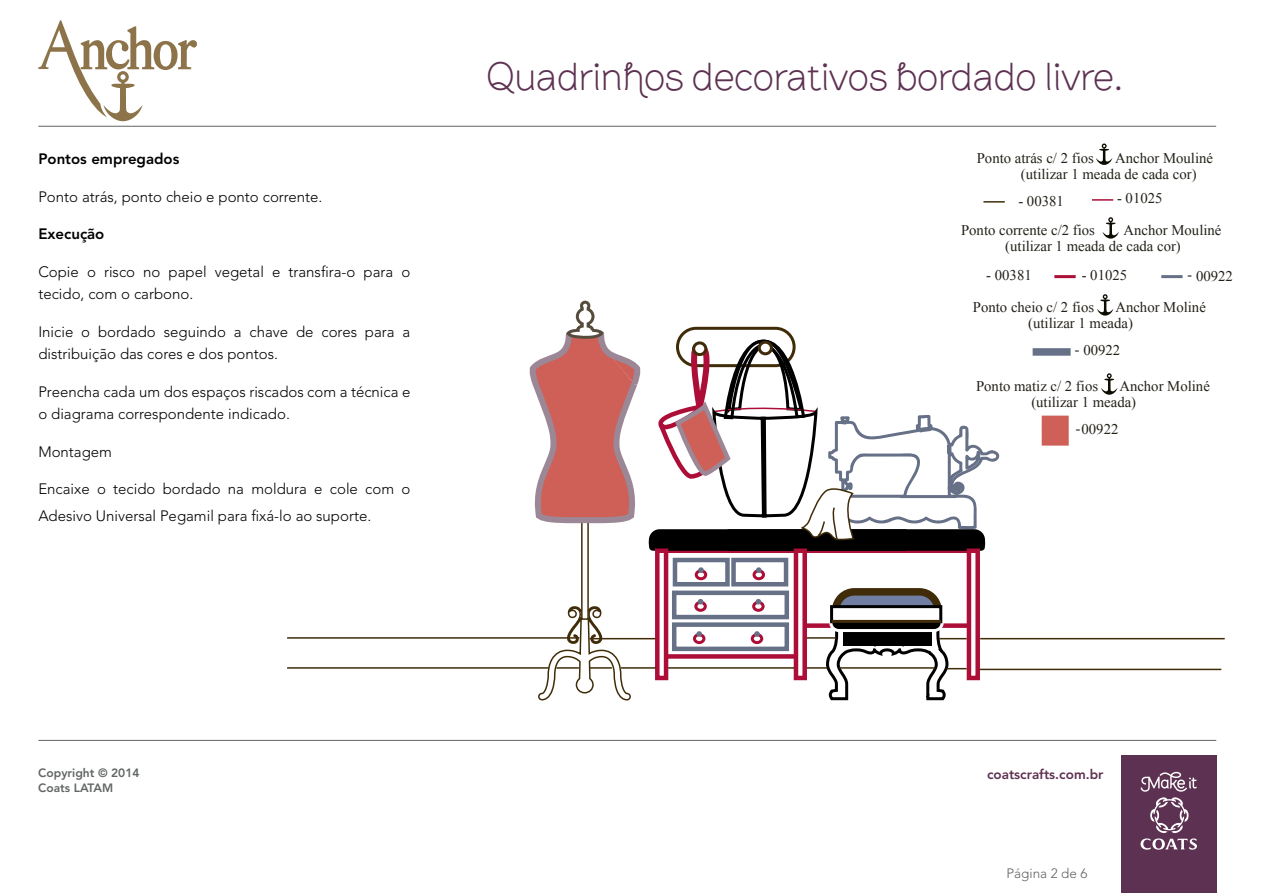
<style>
.page{position:relative;width:1263px;height:893px;background:#fff}
.page>*{position:absolute;margin:0;border:0;box-sizing:border-box;transform-origin:0 0}
.t1{font:300 39.75px "Brownstone Sans";color:#5d3151}
.t2{font:300 15px/22.5px "Avenir LT Std";color:#000}
.t3{font:800 15px "Avenir LT Std";color:#000}
.t4{font:14.7px/15.8px "Times New Roman";color:#24211a}
.t5{font:800 13.5px "Avenir LT Std";color:#5d3151}
.t6{font:300 13.5px "Avenir LT Std";color:#616563}
.t7{font:800 12px "Avenir LT Std";color:#616563}
.s1{font-family:"Myriad Pro";color:#000}
</style>
<div class="page">
<div style="left:1121px;top:756px;width:95px;height:137px;background:#5d3151"></div>
<svg style="left:1140px;top:772px;width:57px;height:78px"></svg>
<hr style="left:38px;top:740px;width:1178px;height:1px;background:#616563">
<hr style="left:38px;top:126px;width:1178px;height:1px;background:#616563">
<svg style="left:38px;top:20px;width:159px;height:101px"></svg>
<hr style="left:287px;top:667px;width:262px;height:2px;background:#402c09">
<hr style="left:287px;top:637px;width:292px;height:2px;background:#402c09">
<svg style="left:527px;top:300px;width:473px;height:401px"></svg>
<hr style="left:980px;top:638px;width:245px;height:1px;background:#402c09">
<hr style="left:979px;top:669px;width:242px;height:1px;background:#402c09">
<div style="left:1033px;top:348px;width:37px;height:8px;background:#667087"></div>
<hr style="left:983px;top:201px;width:22px;height:2px;background:#402c09">
<hr style="left:1092px;top:199px;width:21px;height:2px;background:#ac0e38">
<hr style="left:1054px;top:275px;width:22px;height:3px;background:#ac0e38">
<hr style="left:1161px;top:275px;width:21px;height:3px;background:#667087">
<div style="left:1042px;top:416px;width:27px;height:30px;background:#ce6057"></div>
<svg style="left:1096px;top:144px;width:16px;height:21px"></svg>
<svg style="left:1102px;top:217px;width:17px;height:22px"></svg>
<svg style="left:1097px;top:294px;width:16px;height:22px"></svg>
<svg style="left:1101px;top:373px;width:16px;height:22px"></svg>
<p class="t3" style="left:38px;top:150px;width:143px">Pontos empregados</p>
<p class="t2" style="left:38px;top:186px;width:286px">Ponto atrás, ponto cheio e ponto corrente.</p>
<p class="t3" style="left:38px;top:225px;width:68px">Execução</p>
<p class="t2" style="left:38px;top:261px;width:373px">Copie o risco no papel vegetal e transfira-o para o tecido, com o carbono.</p>
<p class="t2" style="left:38px;top:321px;width:374px">Inicie o bordado seguindo a chave de cores para a distribuição das cores e dos pontos.</p>
<p class="t2" style="left:38px;top:381px;width:373px">Preencha cada um dos espaços riscados com a técnica e o diagrama correspondente indicado.</p>
<p class="t2" style="left:38px;top:441px;width:75px">Montagem</p>
<p class="t2" style="left:38px;top:476px;width:374px;line-height:27px">Encaixe o tecido bordado na moldura e cole com o<br>Adesivo Universal Pegamil para fixá-lo ao suporte.</p>
<h1 class="t1" style="left:486px;top:53px;width:638px">Quadrinhos decorativos bordado livre.</h1>
<p class="t4" style="left:1021px;top:150px;width:194px;text-indent:94px">Anchor Mouliné (utilizar 1 meada de cada cor)</p>
<p class="t4" style="left:961px;top:186px;width:135px;line-height:29.5px;text-indent:57px">- 00381<br>Ponto corrente c/2 fios</p>
<p class="t4" style="left:977px;top:150px;width:119px">Ponto atrás c/ 2 fios</p>
<p class="t4" style="left:1117px;top:190px;width:47px">- 01025</p>
<p class="t4" style="left:1005px;top:222px;width:218px;text-indent:118px">Anchor Mouliné (utilizar 1 meada de cada cor)</p>
<p class="t4" style="left:986px;top:267px;width:47px">- 00381</p>
<p class="t4" style="left:1082px;top:267px;width:47px">- 01025</p>
<p class="t4" style="left:1187px;top:268px;width:47px"><span class="s1">-</span> 00922</p>
<p class="t4" style="left:973px;top:299px;width:123px">Ponto cheio c/ 2 fios</p>
<p class="t4" style="left:1028px;top:299px;width:179px;text-indent:87px">Anchor Moliné (utilizar 1 meada)</p>
<p class="t4" style="left:1075px;top:342px;width:47px"><span class="s1">-</span> 00922</p>
<p class="t4" style="left:976px;top:378px;width:124px">Ponto matiz c/ 2 fios</p>
<p class="t4" style="left:1031px;top:378px;width:180px;text-indent:88px">Anchor Moliné (utilizar 1 meada)</p>
<p class="t4" style="left:1076px;top:421px;width:44px"><span class="s1">-</span>00922</p>
<p class="t7" style="left:38px;top:766px;width:103px">Copyright © 2014</p>
<p class="t5" style="left:987px;top:766px;width:118px">coatscrafts.com.br</p>
<p class="t7" style="left:38px;top:781px;width:76px">Coats LATAM</p>
<p class="t6" style="left:1006px;top:865px;width:83px">Página 2 de 6</p>
</div>
